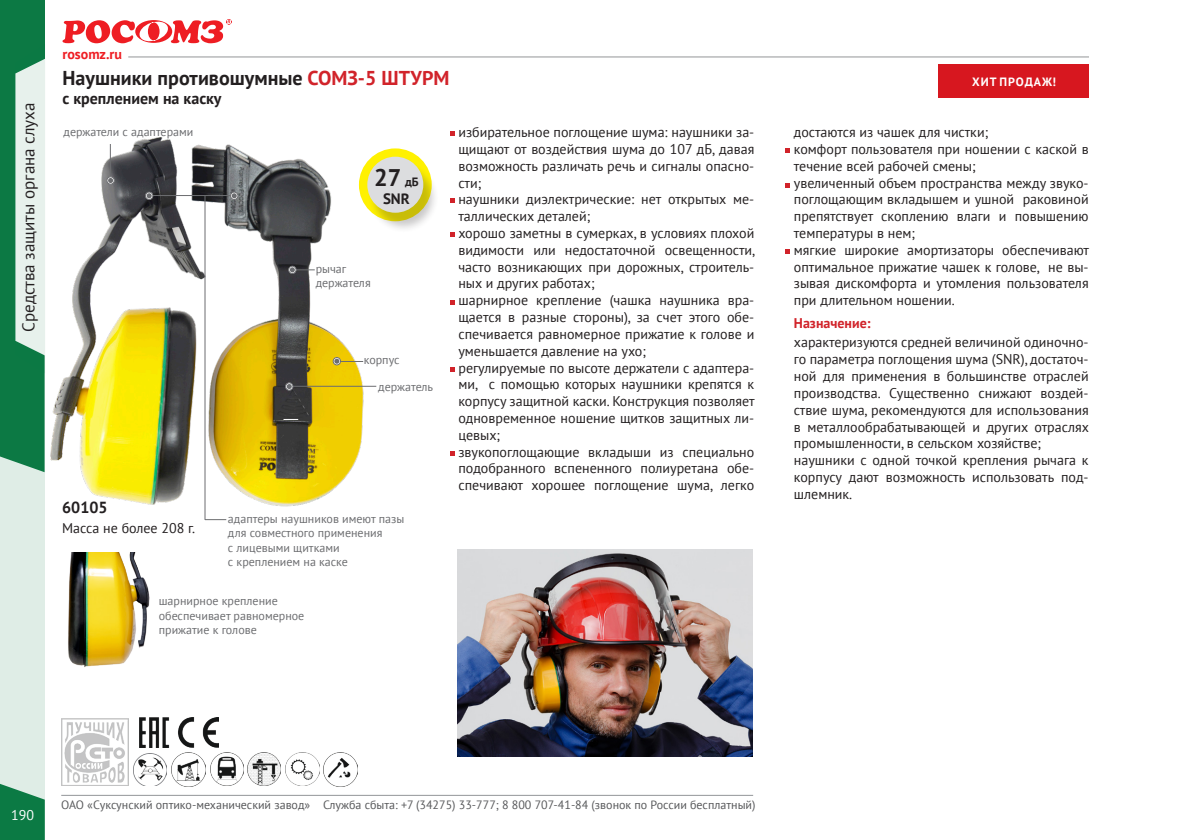
<style>
.page{position:relative;width:1191px;height:840px;background:#fff}
.page>*{position:absolute;margin:0;border:0;box-sizing:border-box;transform-origin:0 0}
.Заголовок{font:700 24px "PT Sans";color:#231f20}
.t1{font:700 20px "PT Sans";color:#231f20}
.t2{font:17px "PT Sans";color:#231f20}
.Артикул{font:700 16px "PT Sans";color:#231f20}
.Заголовок-2{font:700 15px "PT Sans";color:#231f20}
.база{font:14px/16.8px "PT Sans";color:#231f20;text-align:justify}
.рекомендуются{font:700 14px "PT Sans";color:#d1232a}
.t3{font:700 14px "PT Sans";color:#ee1d23}
.t4{font:14px "PT Sans";color:#fff}
.подпись_серая{font:12px "PT Sans";color:#6c6d70}
.t5{font:12px "PT Sans";color:#57585a}
.новинка{font:700 12px "PT Sans";letter-spacing:.08em;color:#fff}
.s1{color:#d1232a}
.s2{font-size:12px}
</style>
<div class="page">
<div style="left:0;top:0;width:45px;height:839px;background:#dfede6"></div>
<div style="left:0;top:0;width:45px;height:337px;background:#0c7944"></div>
<svg style="left:0;top:59px;width:45px;height:413px"></svg>
<svg style="left:0;top:784px;width:45px;height:55px;background:#298a5b"></svg>
<hr style="left:128px;top:57px;width:961px;height:1px;background:#939598">
<svg style="left:62px;top:19px;width:170px;height:24px"></svg>
<hr style="left:61px;top:794px;width:692px;height:1px;background:#939598">
<img style="left:50px;top:138px;width:322px;height:383px">
<img style="left:68px;top:552px;width:82px;height:114px">
<div style="left:938px;top:64px;width:151px;height:34px;background:#d7171f"></div>
<hr style="left:110px;top:144px;width:1px;height:36px;background:#6c6d70">
<hr style="left:150px;top:195px;width:85px;height:1px;background:#6c6d70">
<hr style="left:205px;top:196px;width:1px;height:323px;background:#6c6d70">
<svg style="left:296px;top:269px;width:19px;height:1px"></svg>
<svg style="left:283px;top:419px;width:15px;height:1px"></svg>
<hr style="left:288px;top:386px;width:88px;height:1px;background:#6c6d70">
<svg style="left:205px;top:519px;width:21px;height:1px"></svg>
<img style="left:139px;top:717px;width:80px;height:30px">
<svg style="left:335px;top:358px;width:28px;height:6px"></svg>
<div style="left:333px;top:357px;width:8px;height:8px;border:1px solid #6c6d70;border-radius:50%"></div>
<div style="left:289px;top:266px;width:6px;height:7px;background:#6c6d70;border-radius:50%"></div>
<div style="left:288px;top:266px;width:8px;height:7px;border:1px solid #fff;border-radius:50%"></div>
<div style="left:288px;top:266px;width:8px;height:8px;border:1px solid #6c6d70;border-radius:50%"></div>
<svg style="left:287px;top:384px;width:4px;height:4px"></svg>
<div style="left:285px;top:382px;width:8px;height:8px;border:1px solid #6c6d70;border-radius:50%"></div>
<div style="left:146px;top:192px;width:6px;height:7px;background:#6c6d70;border-radius:50%"></div>
<div style="left:145px;top:192px;width:8px;height:7px;border:1px solid #fff;border-radius:50%"></div>
<div style="left:145px;top:192px;width:8px;height:8px;border:1px solid #6c6d70;border-radius:50%"></div>
<div style="left:107px;top:176px;width:7px;height:8px;border:1px solid #fff;border-radius:50%"></div>
<div style="left:107px;top:176px;width:8px;height:8px;border:1px solid #6c6d70;border-radius:50%"></div>
<svg style="left:450px;top:131px;width:5px;height:5px"></svg>
<svg style="left:785px;top:183px;width:5px;height:4px"></svg>
<svg style="left:785px;top:249px;width:5px;height:5px"></svg>
<svg style="left:450px;top:198px;width:5px;height:5px"></svg>
<svg style="left:450px;top:232px;width:5px;height:4px"></svg>
<svg style="left:450px;top:300px;width:5px;height:4px"></svg>
<svg style="left:450px;top:367px;width:5px;height:5px"></svg>
<svg style="left:450px;top:451px;width:5px;height:4px"></svg>
<svg style="left:785px;top:148px;width:5px;height:4px"></svg>
<img style="left:458px;top:549px;width:294px;height:207px">
<div style="left:231px;top:192px;width:6px;height:7px;background:#6c6d70;border-radius:50%"></div>
<div style="left:230px;top:192px;width:8px;height:7px;border:1px solid #fff;border-radius:50%"></div>
<div style="left:230px;top:192px;width:8px;height:8px;border:1px solid #6c6d70;border-radius:50%"></div>
<img style="left:61px;top:718px;width:67px;height:66px">
<img style="left:210px;top:752px;width:33px;height:33px">
<img style="left:323px;top:752px;width:34px;height:33px">
<img style="left:285px;top:752px;width:34px;height:33px">
<img style="left:134px;top:753px;width:33px;height:32px">
<div style="left:136px;top:755px;width:29px;height:27px;background:#fff;border-radius:50%"></div>
<img style="left:138px;top:757px;width:25px;height:23px">
<img style="left:247px;top:752px;width:33px;height:33px">
<img style="left:172px;top:752px;width:34px;height:33px">
<div style="left:359px;top:148px;width:73px;height:73px;background:#fff101;border-radius:50%"></div>
<div style="left:367px;top:161px;width:72px;height:72px;background:#231f20;opacity:.25"></div>
<div style="left:367px;top:157px;width:56px;height:55px;background:#dcdddf;border-radius:50%"></div>
<p class="t2" style="left:18px;top:331px;width:230px;rotate:-90deg">Средства защиты органа слуха</p>
<p class="t3" style="left:62px;top:45px;width:61px">rosomz.ru</p>
<p class="t1" style="left:63px;top:65px;width:388px">Наушники противошумные <span class="s1">СОМЗ-5 ШТУРМ</span></p>
<p class="новинка" style="left:972px;top:73px;width:85px">ХИТ ПРОДАЖ!</p>
<p class="Артикул" style="left:63px;top:88px;width:160px">с креплением на каску</p>
<p class="подпись_серая" style="left:63px;top:124px;width:131px">держатели с адаптерами</p>
<p class="Заголовок" style="left:374px;top:162px;width:46px">27 <span class="s2">дБ</span></p>
<p class="Заголовок-2" style="left:383px;top:189px;width:28px">SNR</p>
<p class="подпись_серая" style="left:316px;top:261px;width:32px">рычаг</p>
<p class="подпись_серая" style="left:316px;top:275px;width:57px">держателя</p>
<p class="подпись_серая" style="left:364px;top:352px;width:37px">корпус</p>
<p class="подпись_серая" style="left:378px;top:378px;width:56px">держатель</p>
<p class="Артикул" style="left:62px;top:496px;width:47px">60105</p>
<p class="база" style="left:62px;top:519px;width:134px">Масса не более 208 г.</p>
<p class="подпись_серая" style="left:228px;top:510px;width:178px">адаптеры наушников имеют пазы</p>
<p class="подпись_серая" style="left:228px;top:525px;width:156px">для совместного применения</p>
<p class="подпись_серая" style="left:228px;top:539px;width:113px">с лицевыми щитками</p>
<p class="подпись_серая" style="left:228px;top:554px;width:121px">с креплением на каске</p>
<p class="подпись_серая" style="left:159px;top:593px;width:121px">шарнирное крепление</p>
<p class="подпись_серая" style="left:159px;top:607px;width:147px">обеспечивает равномерное</p>
<p class="подпись_серая" style="left:159px;top:621px;width:100px">прижатие к голове</p>
<p class="база" style="left:458px;top:123px;width:297px">избирательное поглощение шума: наушники за&shy;щищают от воздействия шума до 107 дБ, давая возможность различать речь и сигналы опасно&shy;сти;</p>
<p class="база" style="left:458px;top:190px;width:297px">наушники диэлектрические: нет открытых ме&shy;таллических деталей;</p>
<p class="база" style="left:458px;top:224px;width:298px">хорошо заметны в сумерках, в условиях плохой видимости или недостаточной освещенности, часто возникающих при дорожных, строитель&shy;ных и других работах;</p>
<p class="база" style="left:458px;top:291px;width:297px">шарнирное крепление (чашка наушника вра&shy;щается в разные стороны), за счет этого обе&shy;спечивается равномерное прижатие к голове и уменьшается давление на ухо;</p>
<p class="база" style="left:458px;top:358px;width:298px">регулируемые по высоте держатели с адаптера&shy;ми, с помощью которых наушники крепятся к корпусу защитной каски. Конструкция позволяет одновременное ношение щитков защитных ли&shy;цевых;</p>
<p class="база" style="left:458px;top:442px;width:297px">звукопоглощающие вкладыши из специально подобранного вспененного полиуретана обе&shy;спечивают хорошее поглощение шума, легко</p>
<p class="база" style="left:794px;top:123px;width:196px">достаются из чашек для чистки;</p>
<p class="база" style="left:794px;top:140px;width:296px">комфорт пользователя при ношении с каской в течение всей рабочей смены;</p>
<p class="база" style="left:794px;top:174px;width:296px">увеличенный объем пространства между звуко&shy;поглощающим вкладышем и ушной раковиной препятствует скоплению влаги и повышению температуры в нем;</p>
<p class="база" style="left:794px;top:241px;width:297px">мягкие широкие амортизаторы обеспечивают оптимальное прижатие чашек к голове, не вы&shy;зывая дискомфорта и утомления пользователя при длительном ношении.</p>
<p class="рекомендуются" style="left:794px;top:313px;width:78px">Назначение:</p>
<p class="база" style="left:794px;top:333px;width:297px">характеризуются средней величиной одиночно&shy;го параметра поглощения шума (SNR), достаточ&shy;ной для применения в большинстве отраслей производства. Существенно снижают воздей&shy;ствие шума, рекомендуются для использования в металлообрабатывающей и других отраслях промышленности, в сельском хозяйстве;</p>
<p class="база" style="left:794px;top:451px;width:296px">наушники с одной точкой крепления рычага к корпусу дают возможность использовать под&shy;шлемник.</p>
<p class="t4" style="left:11px;top:805px;width:24px">190</p>
<p class="t5" style="left:61px;top:796px;width:696px">ОАО «Суксунский оптико-механический завод» Служба сбыта: +7 (34275) 33-777; 8 800 707-41-84 (звонок по России бесплатный)</p>
</div>
